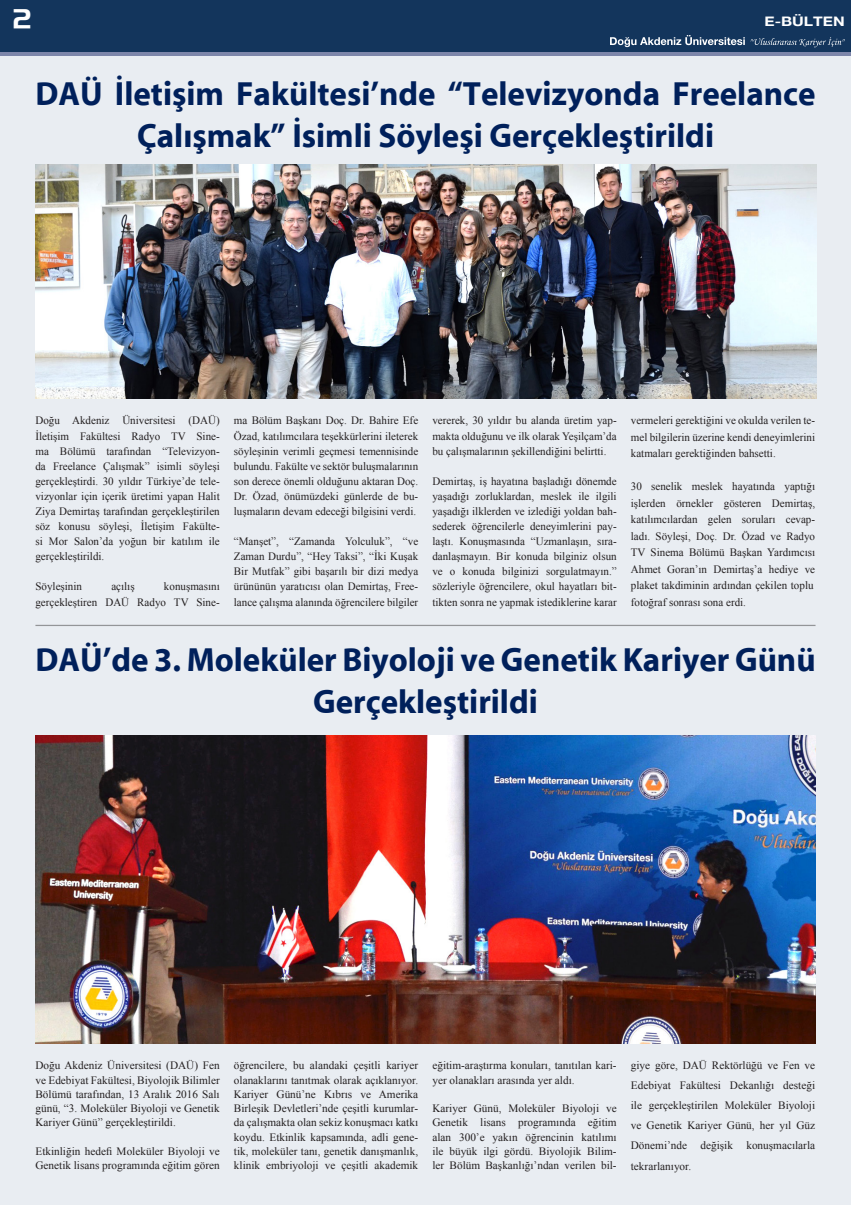
<style>
.page{position:relative;width:851px;height:1205px;background:#fff}
.page>*{position:absolute;margin:0;border:0;box-sizing:border-box;transform-origin:0 0}
.t1{font:700 33.75px/41.2px "Myriad EMU";color:#00205b;text-align:center}
.t2{font:26.25px "Handel EMU";color:#fff}
.t3{font:700 13.12px "Helvetica Neue EMU";color:#fff;scale:1.2 1}
.t4{font:11.25px/15.1px "Times New Roman EMU";color:#231f20;text-align:justify}
</style>
<div class="page">
<div style="left:0;top:25px;width:850px;height:1180px;background:#e9edf2"></div>
<hr style="left:850px;top:53px;width:1px;height:1152px;background:#e9edf2">
<div style="left:0;top:0;width:850px;height:55px;background:#13355c"></div>
<hr style="left:850px;top:0;width:1px;height:52px;background:#13355c">
<hr style="left:0;top:52px;width:850px;height:4px;background:#7d86aa">
<svg style="left:610px;top:35px;width:134px;height:12px"></svg>
<svg style="left:750px;top:37px;width:94px;height:10px"></svg>
<hr style="left:35px;top:625px;width:780px;height:1px;background:#939598">
<img style="left:35px;top:164px;width:781px;height:235px">
<img style="left:35px;top:736px;width:780px;height:307px">
<p class="t2" style="left:13px;top:3px;width:19px">2</p>
<p class="t3" style="left:764px;top:13px;width:68px">E-BÜLTEN</p>
<p class="t1" style="left:35px;top:74px;width:781px">DAÜ İletişim Fakültesi’nde “Televizyonda Freelance<br>Çalışmak” İsimli Söyleşi Gerçekleştirildi</p>
<p class="t4" style="left:35px;top:413px;width:186px">Doğu Akdeniz Üniversitesi (DAÜ)<br>İletişim Fakültesi Radyo TV Sine&shy;ma Bölümü tarafından “Televizyon&shy;da Freelance Çalışmak” isimli söyleşi gerçekleştirdi. 30 yıldır Türkiye’de tele&shy;vizyonlar için içerik üretimi yapan Halit Ziya Demirtaş tarafından gerçekleştirilen söz konusu söyleşi, İletişim Fakülte&shy;si Mor Salon’da yoğun bir katılım ile gerçekleştirildi.</p>
<p class="t4" style="left:35px;top:579px;width:48px">Söyleşinin</p>
<p class="t4" style="left:111px;top:579px;width:25px">açılış</p>
<p class="t4" style="left:35px;top:579px;width:186px;text-align:right">konuşmasını<br>gerçekleştiren DAÜ Radyo TV Sine-</p>
<p class="t4" style="left:234px;top:413px;width:186px">ma Bölüm Başkanı Doç. Dr. Bahire Efe Özad, katılımcılara teşekkürlerini ileterek söyleşinin verimli geçmesi temennisinde bulundu. Fakülte ve sektör buluşmalarının son derece önemli olduğunu aktaran Doç.<br>Dr. Özad, önümüzdeki günlerde de bu&shy;luşmaların devam edeceği bilgisini verdi.</p>
<p class="t4" style="left:234px;top:534px;width:186px">“Manşet”, “Zamanda Yolculuk”, “ve Zaman Durdu”, “Hey Taksi”, “İki Kuşak Bir Mutfak” gibi başarılı bir dizi medya ürününün yaratıcısı olan Demirtaş, Free&shy;lance çalışma alanında öğrencilere bilgiler</p>
<p class="t4" style="left:432px;top:413px;width:186px">vererek, 30 yıldır bu alanda üretim yap&shy;makta olduğunu ve ilk olarak Yeşilçam’da bu çalışmalarının şekillendiğini belirtti.</p>
<p class="t4" style="left:432px;top:473px;width:186px">Demirtaş, iş hayatına başladığı dönemde yaşadığı zorluklardan, meslek ile ilgili yaşadığı ilklerden ve izlediği yoldan bah&shy;sederek öğrencilerle deneyimlerini pay&shy;laştı. Konuşmasında “Uzmanlaşın, sıra&shy;danlaşmayın. Bir konuda bilginiz olsun ve o konuda bilginizi sorgulatmayın.” sözleriyle öğrencilere, okul hayatları bit&shy;tikten sonra ne yapmak istediklerine karar</p>
<p class="t4" style="left:630px;top:412px;width:186px;line-height:16.5px">vermeleri gerektiğini ve okulda verilen te&shy;mel bilgilerin üzerine kendi deneyimlerini katmaları gerektiğinden bahsetti.</p>
<p class="t4" style="left:630px;top:478px;width:186px;line-height:16.5px;text-align:left">30 senelik meslek hayatında yaptığı işlerden örnekler gösteren Demirtaş, katılımcılardan gelen soruları cevap&shy;ladı. Söyleşi, Doç. Dr. Özad ve Radyo TV Sinema Bölümü Başkan Yardımcısı Ahmet Goran’ın Demirtaş’a hediye ve plaket takdiminin ardından çekilen toplu fotoğraf sonrası sona erdi.</p>
<p class="t1" style="left:35px;top:640px;width:781px">DAÜ’de 3. Moleküler Biyoloji ve Genetik Kariyer Günü<br>Gerçekleştirildi</p>
<p class="t4" style="left:35px;top:1058px;width:186px;line-height:14.2px">Doğu Akdeniz Üniversitesi (DAÜ) Fen ve Edebiyat Fakültesi, Biyolojik Bilimler Bölümü tarafından, 13 Aralık 2016 Salı günü, “3. Moleküler Biyoloji ve Genetik Kariyer Günü” gerçekleştirildi.</p>
<p class="t4" style="left:35px;top:1144px;width:186px;line-height:14.2px">Etkinliğin hedefi Moleküler Biyoloji ve<br>Genetik lisans programında eğitim gören</p>
<p class="t4" style="left:234px;top:1058px;width:186px;line-height:14.2px">öğrencilere, bu alandaki çeşitli kariyer olanaklarını tanıtmak olarak açıklanıyor.<br>Kariyer Günü’ne Kıbrıs ve Amerika Birleşik Devletleri’nde çeşitli kurumlar&shy;da çalışmakta olan sekiz konuşmacı katkı koydu. Etkinlik kapsamında, adli gene&shy;tik, moleküler tanı, genetik danışmanlık, klinik embriyoloji ve çeşitli akademik</p>
<p class="t4" style="left:432px;top:1058px;width:186px;line-height:14.2px">eğitim-araştırma konuları, tanıtılan kari&shy;yer olanakları arasında yer aldı.</p>
<p class="t4" style="left:432px;top:1101px;width:186px;line-height:14.2px">Kariyer Günü, Moleküler Biyoloji ve Genetik lisans programında eğitim alan 300’e yakın öğrencinin katılımı ile büyük ilgi gördü. Biyolojik Bilim&shy;ler Bölüm Başkanlığı’ndan verilen bil-</p>
<p class="t4" style="left:630px;top:1055px;width:186px;line-height:20.1px">giye göre, DAÜ Rektörlüğü ve Fen ve Edebiyat Fakültesi Dekanlığı desteği ile gerçekleştirilen Moleküler Biyoloji ve Genetik Kariyer Günü, her yıl Güz Dönemi’nde değişik konuşmacılarla tekrarlanıyor.</p>
</div>
